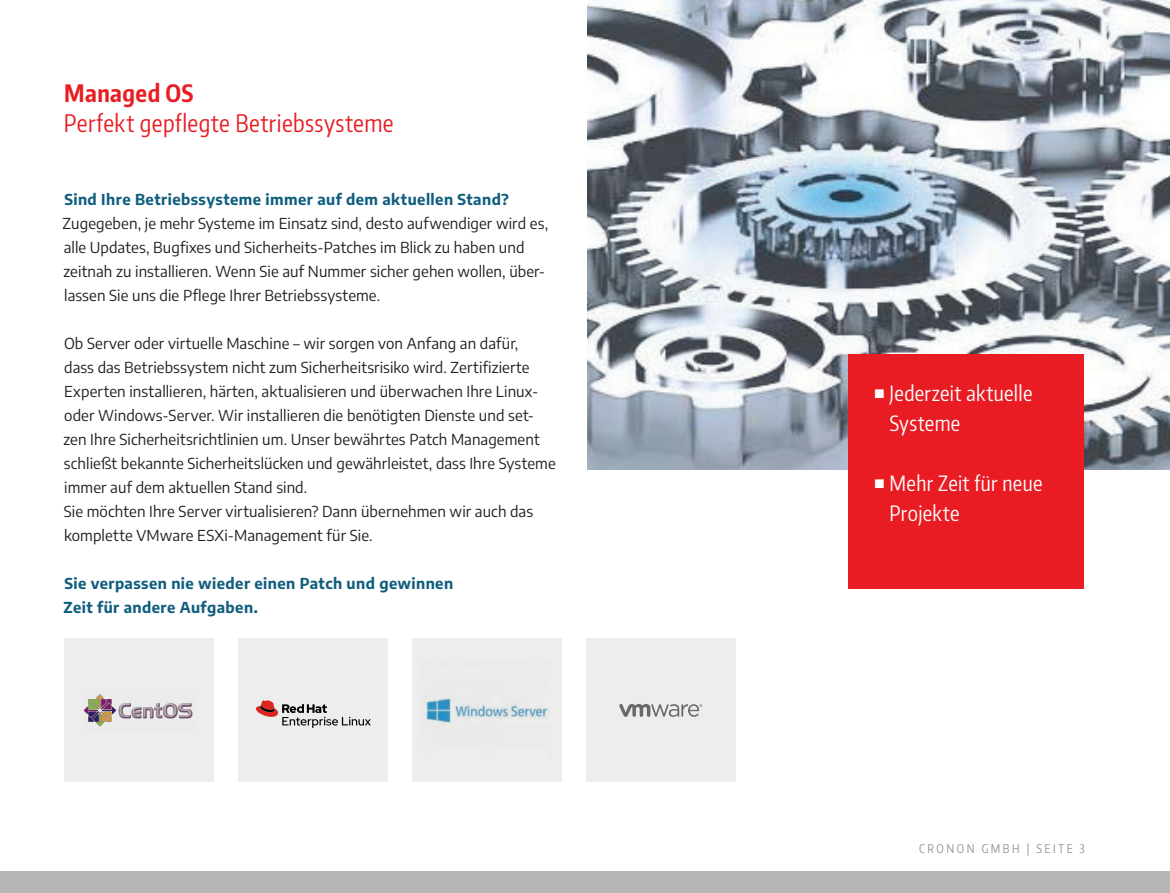
<style>
.page{position:relative;width:1170px;height:893px;background:#fff}
.page>*{position:absolute;margin:0;border:0;box-sizing:border-box;transform-origin:0 0}
.t1{font:24px "Encode Sans Compressed";letter-spacing:.015em;color:#e81c22}
.t2{font:700 24px "Encode Sans Compressed";letter-spacing:.02em;color:#e81c22}
.t3{font:21px/30px "Encode Sans Compressed";letter-spacing:.015em;color:#fff}
.t4{font:15px/24px "Encode Sans";letter-spacing:.005em;color:#231f20}
.t5{font:700 15px/24px "Encode Sans";letter-spacing:.03em;color:#105e7e}
.t6{font:12px "Encode Sans Compressed";letter-spacing:.21em;color:#919295}
</style>
<div class="page">
<div style="left:0;top:872px;width:1169px;height:21px;background:#b5b6b8"></div>
<img style="left:587px;top:0;width:582px;height:469px">
<div style="left:64px;top:638px;width:149px;height:144px;background:#ecedec"></div>
<svg style="left:84px;top:694px;width:109px;height:33px"></svg>
<div style="left:238px;top:638px;width:149px;height:144px;background:#ecedec"></div>
<svg style="left:256px;top:700px;width:115px;height:28px"></svg>
<div style="left:412px;top:638px;width:149px;height:144px;background:#ecedec"></div>
<img style="left:426px;top:696px;width:123px;height:29px">
<div style="left:586px;top:638px;width:149px;height:144px;background:#ecedec"></div>
<svg style="left:619px;top:704px;width:83px;height:13px"></svg>
<div style="left:848px;top:354px;width:235px;height:235px;background:#e81c22"></div>
<h1 class="t2" style="left:64px;top:78px;width:131px">Managed OS</h1>
<h1 class="t1" style="left:64px;top:108px;width:331px">Perfekt gepflegte Betriebssysteme</h1>
<p class="t5" style="left:64px;top:187px;width:446px">Sind Ihre Betriebssysteme immer auf dem aktuellen Stand?</p>
<p class="t4" style="left:63px;top:211px;width:487px">Zugegeben, je mehr Systeme im Einsatz sind, desto aufwendiger wird es, alle Updates, Bugfixes und Sicherheits-Patches im Blick zu haben und zeitnah zu installieren. Wenn Sie auf Nummer sicher gehen wollen, über&shy;lassen Sie uns die Pflege Ihrer Betriebssysteme.</p>
<p class="t4" style="left:63px;top:331px;width:494px">Ob Server oder virtuelle Maschine – wir sorgen von Anfang an dafür,<br>dass das Betriebssystem nicht zum Sicherheitsrisiko wird. Zertifizierte Experten installieren, härten, aktualisieren und überwachen Ihre Linux&shy;oder Windows-Server. Wir installieren die benötigten Dienste und set&shy;zen Ihre Sicherheitsrichtlinien um. Unser bewährtes Patch Management schließt bekannte Sicherheitslücken und gewährleistet, dass Ihre Systeme immer auf dem aktuellen Stand sind.<br>Sie möchten Ihre Server virtualisieren? Dann übernehmen wir auch das komplette VMware ESXi-Management für Sie.</p>
<p class="t5" style="left:63px;top:571px;width:391px">Sie verpassen nie wieder einen Patch und gewinnen<br>Zeit für andere Aufgaben.</p>
<h2 class="t3" style="left:889px;top:378px;width:144px">Jederzeit aktuelle<br>Systeme</h2>
<h2 class="t3" style="left:889px;top:468px;width:154px">Mehr Zeit für neue<br>Projekte</h2>
<p class="t6" style="left:919px;top:841px;width:167px">CRONON GMBH | SEITE 3</p>
</div>
